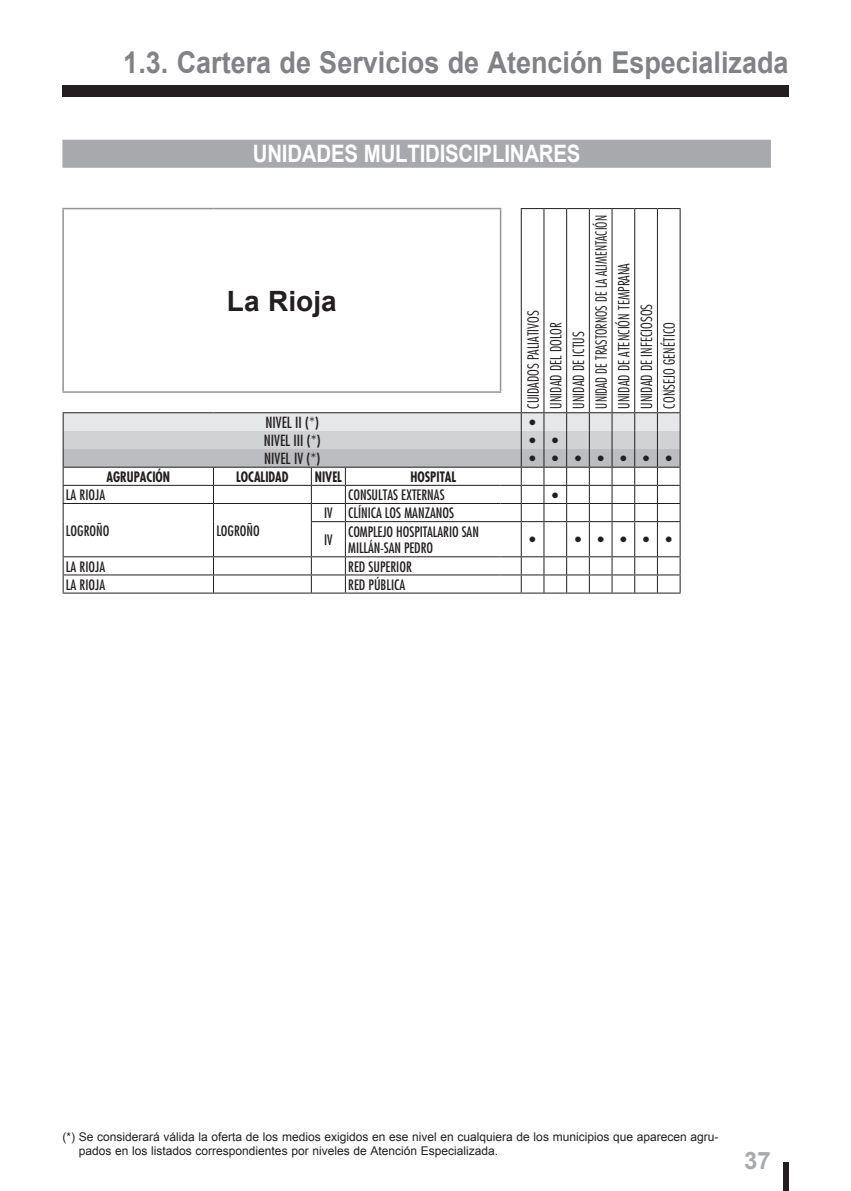
<style>
.page{position:relative;width:851px;height:1191px;background:#fff}
.page>*{position:absolute;margin:0;border:0;box-sizing:border-box;transform-origin:0 0}
.t1{font:700 30px "Arial";color:#808285;scale:.9 1}
.t2{font:700 28px "Arial";color:#231f20}
.t3{font:700 24px "Arial";letter-spacing:-.01em;color:#fff;scale:.85 1}
.t4{font:700 24px "Arial";color:#a8a9ad}
.t5{font:300 condensed 15px/22.6px "Futura Std";color:#231f20}
.t6{font:condensed 15px "Futura Std";color:#231f20}
.t7{font:condensed 14px/26.6px "Futura Std";color:#231f20}
.t8{font:700 condensed 14px "Futura Std";color:#231f20;scale:.9 1}
.t9{font:12px/14.4px "Arial";color:#231f20}
</style>
<div class="page">
<div style="left:62px;top:85px;width:726px;height:11px;background:#231f20"></div>
<div style="left:782px;top:1162px;width:6px;height:29px;background:#231f20"></div>
<div style="left:62px;top:140px;width:708px;height:28px;background:#a8a9ad"></div>
<hr style="left:62px;top:208px;width:151px;height:1px;background:#939598">
<hr style="left:62px;top:209px;width:2px;height:182px;background:#939598">
<hr style="left:213px;top:208px;width:288px;height:1px;background:#939598">
<hr style="left:499px;top:209px;width:2px;height:182px;background:#939598">
<hr style="left:62px;top:391px;width:439px;height:2px;background:#939598">
<hr style="left:520px;top:209px;width:1px;height:183px;background:#231f20">
<hr style="left:543px;top:209px;width:1px;height:183px;background:#231f20">
<hr style="left:566px;top:209px;width:1px;height:183px;background:#231f20">
<hr style="left:588px;top:209px;width:1px;height:183px;background:#231f20">
<hr style="left:611px;top:209px;width:1px;height:183px;background:#231f20">
<hr style="left:656px;top:209px;width:1px;height:183px;background:#231f20">
<hr style="left:679px;top:209px;width:1px;height:183px;background:#231f20">
<svg style="left:520px;top:208px;width:160px;height:1px"></svg>
<hr style="left:634px;top:209px;width:1px;height:183px;background:#231f20">
<svg style="left:63px;top:392px;width:617px;height:201px"></svg>
<h1 class="t1" style="left:123px;top:43px;width:740px">1.3. Cartera de Servicios de Atención Especializada</h1>
<h3 class="t3" style="left:253px;top:138px;width:387px">UNIDADES MULTIDISCIPLINARES</h3>
<h2 class="t2" style="left:227px;top:282px;width:111px">La Rioja</h2>
<p class="t5" style="left:523px;top:408px;width:195px;rotate:-90deg">CUIDADOS PALIATIVOS<br>UNIDAD DEL DOLOR<br>UNIDAD DE ICTUS<br>UNIDAD DE TRASTORNOS DE LA ALIMENTACIÓN<br>UNIDAD DE ATENCIÓN TEMPRANA<br>UNIDAD DE INFECIOSOS<br>CONSEJO GENÉTICO</p>
<p class="t6" style="left:265px;top:416px;width:55px">NIVEL II (*)</p>
<p class="t6" style="left:529px;top:416px;width:7px">•</p>
<p class="t6" style="left:264px;top:433px;width:58px">NIVEL III (*)</p>
<p class="t6" style="left:529px;top:433px;width:30px">• •</p>
<p class="t6" style="left:264px;top:451px;width:57px">NIVEL IV (*)</p>
<p class="t6" style="left:529px;top:451px;width:144px">•••••••</p>
<p class="t8" style="left:106px;top:470px;width:72px">AGRUPACIÓN</p>
<p class="t8" style="left:236px;top:470px;width:60px">LOCALIDAD</p>
<p class="t8" style="left:315px;top:470px;width:32px">NIVEL</p>
<p class="t8" style="left:410px;top:470px;width:52px">HOSPITAL</p>
<p class="t7" style="left:66px;top:482px;width:41px">LA RIOJA</p>
<p class="t7" style="left:348px;top:482px;width:98px">CONSULTAS EXTERNAS</p>
<p class="t6" style="left:552px;top:488px;width:7px">•</p>
<p class="t7" style="left:66px;top:518px;width:45px">LOGROÑO</p>
<p class="t7" style="left:216px;top:518px;width:45px">LOGROÑO</p>
<p class="t7" style="left:324px;top:500px;width:132px">IV CLÍNICA LOS MANZANOS<br>IV</p>
<p class="t7" style="left:348px;top:524px;width:132px;line-height:16.6px">COMPLEJO HOSPITALARIO SAN<br>MILLÁN-SAN PEDRO</p>
<p class="t6" style="left:529px;top:533px;width:7px">•</p>
<p class="t6" style="left:575px;top:533px;width:98px">•••••</p>
<p class="t7" style="left:66px;top:554px;width:41px">LA RIOJA</p>
<p class="t7" style="left:348px;top:554px;width:65px">RED SUPERIOR</p>
<p class="t7" style="left:66px;top:572px;width:41px">LA RIOJA</p>
<p class="t7" style="left:348px;top:572px;width:58px">RED PÚBLICA</p>
<p class="t9" style="left:79px;top:1129px;width:641px;text-indent:-16px">(*) Se considerará válida la oferta de los medios exigidos en ese nivel en cualquiera de los municipios que aparecen agru&shy;pados en los listados correspondientes por niveles de Atención Especializada.</p>
<h3 class="t4" style="left:744px;top:1144px;width:28px">37</h3>
</div>
